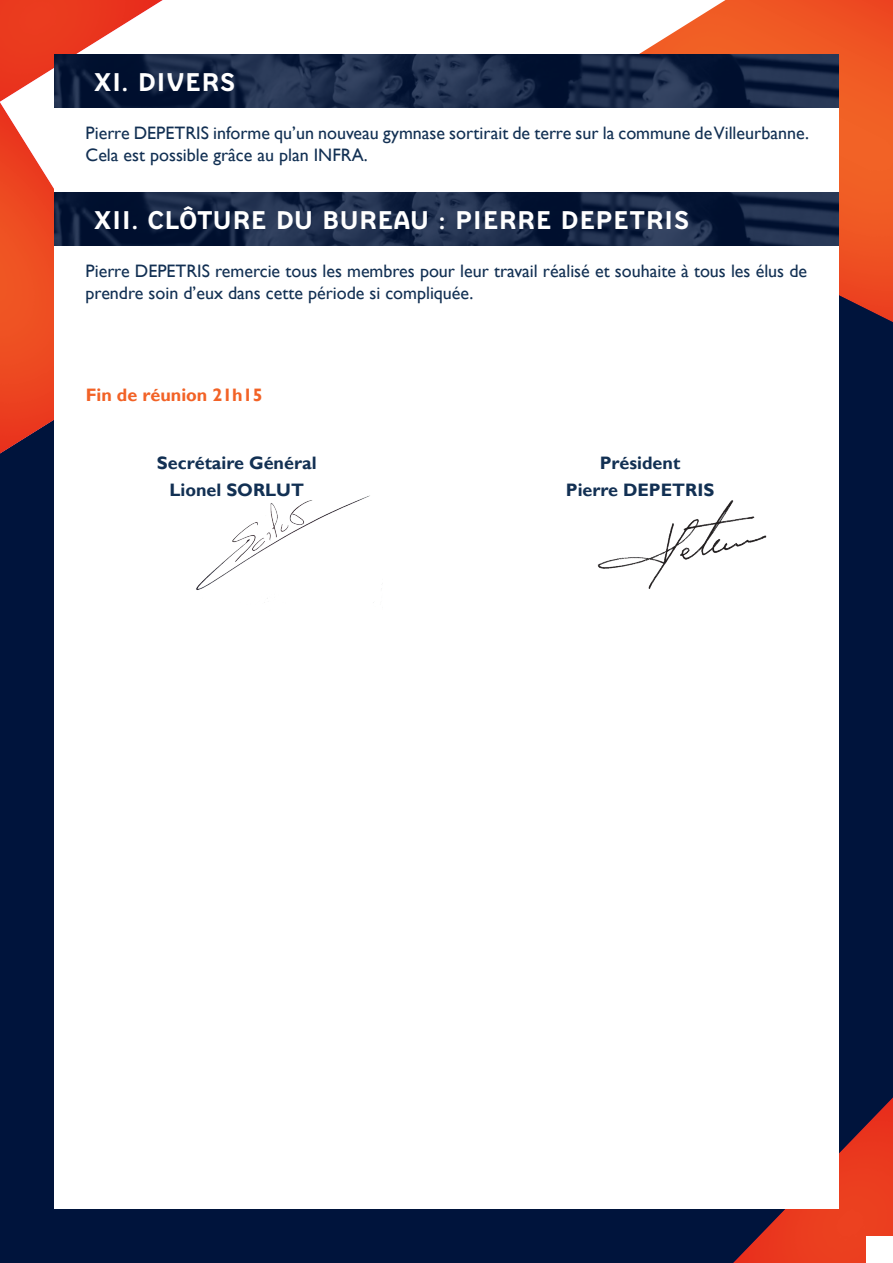
<style>
.page{position:relative;width:893px;height:1263px;background:#00143c}
.page>*{position:absolute;margin:0;border:0;box-sizing:border-box;transform-origin:0 0}
.t1{font:25.5px "FFBB";color:#fff}
.t2{font:18px/21.6px "Gill Sans";color:#123053}
.t3{font:700 18px/27px "Gill Sans";color:#123053;text-align:center}
.t4{font:700 18px "Gill Sans";color:#f26226}
</style>
<div class="page">
<svg style="left:725px;top:0;width:168px;height:322px;fill:#f05924"></svg>
<svg style="left:170px;top:0;width:555px;height:54px;fill:#fff"></svg>
<svg style="left:0;top:0;width:170px;height:78px"></svg>
<svg style="left:0;top:78px;width:54px;height:376px;fill:#ed4b22"></svg>
<svg style="left:733px;top:1097px;width:160px;height:166px"></svg>
<div style="left:866px;top:1236px;width:27px;height:27px;background:#fff"></div>
<div style="left:54px;top:108px;width:785px;height:1101px;background:#fff"></div>
<img style="left:54px;top:54px;width:785px;height:54px">
<img style="left:54px;top:192px;width:785px;height:54px">
<img style="left:196px;top:495px;width:178px;height:108px">
<img style="left:597px;top:500px;width:170px;height:89px">
<h1 class="t1" style="left:93px;top:68px;width:144px">XI. DIVERS</h1>
<p class="t2" style="left:86px;top:123px;width:725px">Pierre DEPETRIS informe qu’un nouveau gymnase sortirait de terre sur la commune de Villeurbanne.<br>Cela est possible grâce au plan INFRA.</p>
<h1 class="t1" style="left:93px;top:206px;width:598px">XII. CLÔTURE DU BUREAU : PIERRE DEPETRIS</h1>
<p class="t2" style="left:86px;top:261px;width:723px">Pierre DEPETRIS remercie tous les membres pour leur travail réalisé et souhaite à tous les élus de prendre soin d’eux dans cette période si compliquée.</p>
<p class="t4" style="left:86px;top:384px;width:178px">Fin de réunion 21h15</p>
<p class="t3" style="left:157px;top:450px;width:161px">Secrétaire Général<br>Lionel SORLUT</p>
<p class="t3" style="left:566px;top:450px;width:150px">Président<br>Pierre DEPETRIS</p>
</div>
